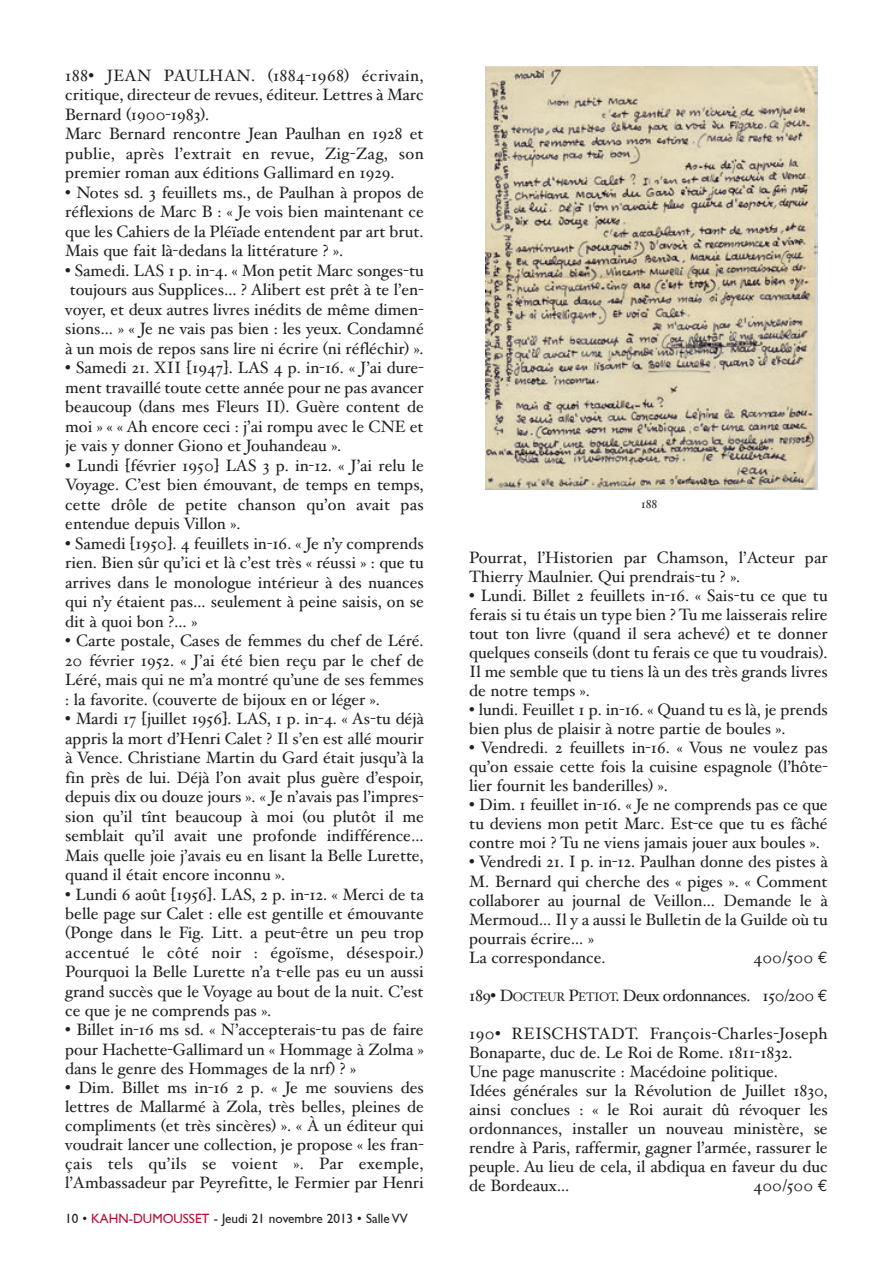
<style>
.page{position:relative;width:893px;height:1263px;background:#fff}
.page>*{position:absolute;margin:0;border:0;box-sizing:border-box;transform-origin:0 0}
.t1{font:16.5px/19.5px "Hoefler Text";color:#231f20;text-align:justify}
.t2{font:16.5px "Hoefler Text";letter-spacing:-.03em;color:#231f20}
.t3{font:13.5px "Gill Sans";color:#231f20}
.t4{font:12px "Hoefler Text";color:#231f20}
.s1{color:#b90f36}
.s2{font-family:"Euro Mono"}
.s3{font-size:12.3px}
</style>
<div class="page">
<img style="left:485px;top:66px;width:332px;height:423px">
<p class="t1" style="left:65px;top:65px;width:360px;text-align:left">188• JEAN PAULHAN. (1884-1968) écrivain, critique, directeur de revues, éditeur. Lettres à Marc Bernard (1900-1983).<br>Marc Bernard rencontre Jean Paulhan en 1928 et publie, après l’extrait en revue, Zig-Zag, son premier roman aux éditions Gallimard en 1929.</p>
<p class="t1" style="left:65px;top:182px;width:360px">• Notes sd. 3 feuillets ms., de Paulhan à propos de réflexions de Marc B : « Je vois bien maintenant ce que les Cahiers de la Pléïade entendent par art brut.<br>Mais que fait là-dedans la littérature ? ».</p>
<p class="t1" style="left:65px;top:260px;width:360px">• Samedi. LAS 1 p. in-4. « Mon petit Marc songes-tu toujours aus Supplices… ? Alibert est prêt à te l’en&shy;voyer, et deux autres livres inédits de même dimen&shy;sions… » « Je ne vais pas bien : les yeux. Condamné à un mois de repos sans lire ni écrire (ni réfléchir) ».</p>
<p class="t1" style="left:65px;top:358px;width:360px">• Samedi 21. XII [1947]. LAS 4 p. in-16. « J’ai dure&shy;ment travaillé toute cette année pour ne pas avancer beaucoup (dans mes Fleurs II). Guère content de moi » « « Ah encore ceci : j’ai rompu avec le CNE et je vais y donner Giono et Jouhandeau ».</p>
<p class="t1" style="left:65px;top:455px;width:360px">• Lundi [février 1950] LAS 3 p. in-12. « J’ai relu le Voyage. C’est bien émouvant, de temps en temps, cette drôle de petite chanson qu’on avait pas entendue depuis Villon ».</p>
<p class="t1" style="left:65px;top:533px;width:360px">• Samedi [1950]. 4 feuillets in-16. « Je n’y comprends rien. Bien sûr qu’ici et là c’est très « réussi » : que tu arrives dans le monologue intérieur à des nuances qui n’y étaient pas… seulement à peine saisis, on se dit à quoi bon ?… »</p>
<p class="t1" style="left:65px;top:631px;width:360px">• Carte postale, Cases de femmes du chef de Léré.<br>20 février 1952. « J’ai été bien reçu par le chef de Léré, mais qui ne m’a montré qu’une de ses femmes : la favorite. (couverte de bijoux en or léger ».</p>
<p class="t1" style="left:65px;top:709px;width:360px">• Mardi 17 [juillet 1956]. LAS, 1 p. in-4. « As-tu déjà appris la mort d’Henri Calet ? Il s’en est allé mourir à Vence. Christiane Martin du Gard était jusqu’à la fin près de lui. Déjà l’on avait plus guère d’espoir, depuis dix ou douze jours ». « Je n’avais pas l’impres&shy;sion qu’il tînt beaucoup à moi (ou plutôt il me semblait qu’il avait une profonde indifférence… Mais quelle joie j’avais eu en lisant la Belle Lurette, quand il était encore inconnu ».</p>
<p class="t1" style="left:65px;top:884px;width:360px">• Lundi 6 août [1956]. LAS, 2 p. in-12. « Merci de ta belle page sur Calet : elle est gentille et émouvante (Ponge dans le Fig. Litt. a peut-être un peu trop accentué le côté noir : égoïsme, désespoir.)<br>Pourquoi la Belle Lurette n’a t-elle pas eu un aussi grand succès que le Voyage au bout de la nuit. C’est ce que je ne comprends pas ».</p>
<p class="t1" style="left:65px;top:1020px;width:360px">• Billet in-16 ms sd. « N’accepterais-tu pas de faire pour Hachette-Gallimard un « Hommage à Zolma » dans le genre des Hommages de la nrf) ? »</p>
<p class="t1" style="left:65px;top:1078px;width:360px;line-height:19px">• Dim. Billet ms in-16 2 p. « Je me souviens des lettres de Mallarmé à Zola, très belles, pleines de compliments (et très sincères) ». « À un éditeur qui voudrait lancer une collection, je propose « les fran&shy;çais tels qu’ils se voient ». Par exemple, l’Ambassadeur par Peyrefitte, le Fermier par Henri</p>
<p class="t3" style="left:65px;top:1211px;width:344px">10 • <span class="s1">KAHN-DUMOUSSET</span> - Jeudi 21 novembre 2013 • Salle VV</p>
<p class="t4" style="left:641px;top:497px;width:18px">188</p>
<p class="t1" style="left:469px;top:547px;width:360px;line-height:19px">Pourrat, l’Historien par Chamson, l’Acteur par<br>Thierry Maulnier. Qui prendrais-tu ? ».</p>
<p class="t1" style="left:469px;top:585px;width:360px;line-height:19px">• Lundi. Billet 2 feuillets in-16. « Sais-tu ce que tu ferais si tu étais un type bien ? Tu me laisserais relire tout ton livre (quand il sera achevé) et te donner quelques conseils (dont tu ferais ce que tu voudrais).<br>Il me semble que tu tiens là un des très grands livres de notre temps ».</p>
<p class="t1" style="left:469px;top:700px;width:360px;line-height:19px">• lundi. Feuillet 1 p. in-16. « Quand tu es là, je prends bien plus de plaisir à notre partie de boules ».</p>
<p class="t1" style="left:469px;top:738px;width:360px;line-height:19px">• Vendredi. 2 feuillets in-16. « Vous ne voulez pas qu’on essaie cette fois la cuisine espagnole (l’hôte&shy;lier fournit les banderilles) ».</p>
<p class="t1" style="left:469px;top:795px;width:360px;line-height:19px">• Dim. 1 feuillet in-16. « Je ne comprends pas ce que tu deviens mon petit Marc. Est-ce que tu es fâché contre moi ? Tu ne viens jamais jouer aux boules ».</p>
<p class="t1" style="left:469px;top:852px;width:360px;line-height:19px;text-align:left">• Vendredi 21. I p. in-12. Paulhan donne des pistes à M. Bernard qui cherche des « piges ». « Comment collaborer au journal de Veillon… Demande le à Mermoud… Il y a aussi le Bulletin de la Guilde où tu pourrais écrire… »<br>La correspondance.</p>
<p class="t1" style="left:754px;top:947px;width:76px">400/500 <span class="s2">€</span></p>
<p class="t2" style="left:469px;top:985px;width:360px">189• D<span class="s3">OCTEUR</span> P<span class="s3">ETIOT</span>. Deux ordonnances. 150/200 <span class="s2">€</span></p>
<p class="t1" style="left:469px;top:1023px;width:360px;line-height:19px;text-align:left">190• REISCHSTADT. François-Charles-Joseph Bonaparte, duc de. Le Roi de Rome. 1811-1832.<br>Une page manuscrite : Macédoine politique.<br>Idées générales sur la Révolution de Juillet 1830, ainsi conclues : « le Roi aurait dû révoquer les ordonnances, installer un nouveau ministère, se rendre à Paris, raffermir, gagner l’armée, rassurer le peuple. Au lieu de cela, il abdiqua en faveur du duc de Bordeaux…</p>
<p class="t1" style="left:754px;top:1176px;width:76px">400/500 <span class="s2">€</span></p>
</div>
